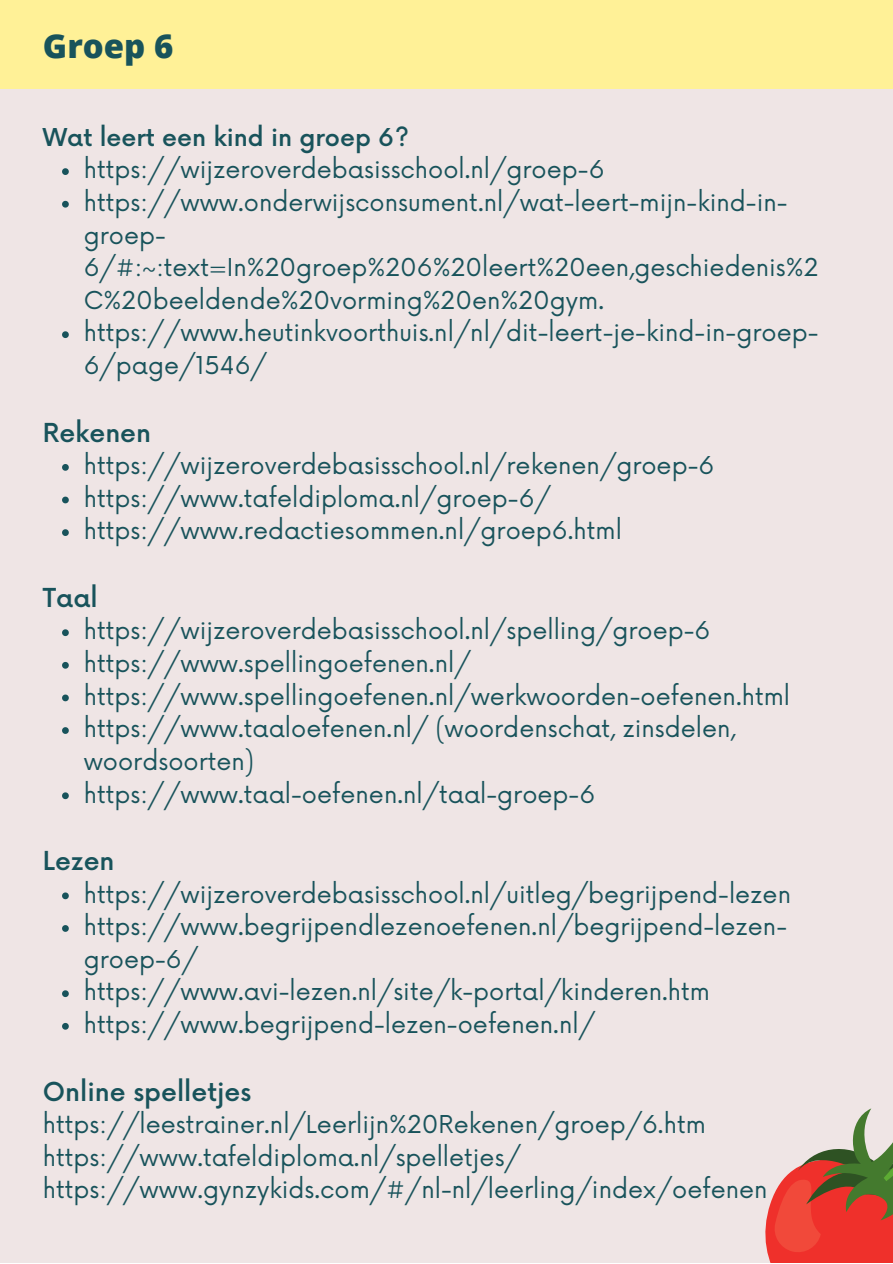
<style>
.page{position:relative;width:893px;height:1264px;background:#fff}
.page>*{position:absolute;margin:0;border:0;box-sizing:border-box;transform-origin:0 0}
.t1{font:800 33px "Open Sans";color:#18535b}
.t2{font:500 25.5px "Now";color:#18535b}
.t3{font:24px/32.5px "Now";color:#18535b}
.t4{font:500 24px "Now";color:#18535b}
</style>
<div class="page">
<div style="left:0;top:0;width:892px;height:1262px;background:#efe5e5"></div>
<div style="left:0;top:0;width:892px;height:89px;background:#fff197"></div>
<svg style="left:765px;top:1108px;width:127px;height:154px"></svg>
<svg style="left:62px;top:168px;width:7px;height:7px"></svg>
<svg style="left:62px;top:201px;width:7px;height:6px"></svg>
<svg style="left:62px;top:331px;width:7px;height:7px"></svg>
<svg style="left:62px;top:464px;width:7px;height:7px"></svg>
<svg style="left:62px;top:496px;width:7px;height:7px"></svg>
<svg style="left:62px;top:529px;width:7px;height:7px"></svg>
<svg style="left:62px;top:629px;width:7px;height:7px"></svg>
<svg style="left:62px;top:662px;width:7px;height:6px"></svg>
<svg style="left:62px;top:694px;width:7px;height:7px"></svg>
<svg style="left:62px;top:727px;width:7px;height:7px"></svg>
<svg style="left:62px;top:792px;width:7px;height:7px"></svg>
<svg style="left:62px;top:892px;width:7px;height:7px"></svg>
<svg style="left:62px;top:925px;width:7px;height:6px"></svg>
<svg style="left:62px;top:990px;width:7px;height:7px"></svg>
<svg style="left:62px;top:1023px;width:7px;height:6px"></svg>
<p class="t1" style="left:43px;top:23px;width:132px">Groep 6</p>
<p class="t4" style="left:43px;top:124px;width:367px">Wat leert een kind in groep 6?</p>
<p class="t3" style="left:84px;top:155px;width:522px">https://wijzeroverdebasisschool.nl/groep-6</p>
<p class="t3" style="left:84px;top:187px;width:736px">https://www.onderwijsconsument.nl/wat-leert-mijn-kind-in&shy;groep-6/#:~:text=In%20groep%206%20leert%20een,geschiedenis%2<br>C%20beeldende%20vorming%20en%20gym.</p>
<p class="t3" style="left:84px;top:318px;width:736px">https://www.heutinkvoorthuis.nl/nl/dit-leert-je-kind-in-groep-<br>6/page/1546/</p>
<p class="t2" style="left:43px;top:418px;width:110px">Rekenen</p>
<p class="t3" style="left:84px;top:450px;width:632px">https://wijzeroverdebasisschool.nl/rekenen/groep-6</p>
<p class="t3" style="left:84px;top:483px;width:468px">https://www.tafeldiploma.nl/groep-6/</p>
<p class="t3" style="left:84px;top:515px;width:539px">https://www.redactiesommen.nl/groep6.html</p>
<p class="t2" style="left:43px;top:584px;width:56px">Taal</p>
<p class="t3" style="left:84px;top:615px;width:628px">https://wijzeroverdebasisschool.nl/spelling/groep-6</p>
<p class="t3" style="left:84px;top:648px;width:388px">https://www.spellingoefenen.nl/</p>
<p class="t3" style="left:84px;top:681px;width:707px">https://www.spellingoefenen.nl/werkwoorden-oefenen.html</p>
<p class="t3" style="left:84px;top:713px;width:653px">https://www.taaloefenen.nl/ (woordenschat, zinsdelen, woordsoorten)</p>
<p class="t3" style="left:84px;top:778px;width:513px">https://www.taal-oefenen.nl/taal-groep-6</p>
<p class="t2" style="left:43px;top:847px;width:73px">Lezen</p>
<p class="t3" style="left:84px;top:878px;width:708px">https://wijzeroverdebasisschool.nl/uitleg/begrijpend-lezen</p>
<p class="t3" style="left:84px;top:911px;width:705px">https://www.begrijpendlezenoefenen.nl/begrijpend-lezen&shy;groep-6/</p>
<p class="t3" style="left:84px;top:976px;width:627px">https://www.avi-lezen.nl/site/k-portal/kinderen.htm</p>
<p class="t3" style="left:84px;top:1009px;width:512px">https://www.begrijpend-lezen-oefenen.nl/</p>
<p class="t2" style="left:43px;top:1077px;width:210px">Online spelletjes</p>
<p class="t3" style="left:43px;top:1109px;width:664px">https://leestrainer.nl/Leerlijn%20Rekenen/groep/6.htm</p>
<p class="t3" style="left:43px;top:1141px;width:479px">https://www.tafeldiploma.nl/spelletjes/</p>
<p class="t3" style="left:43px;top:1174px;width:726px">https://www.gynzykids.com/#/nl-nl/leerling/index/oefenen</p>
</div>
